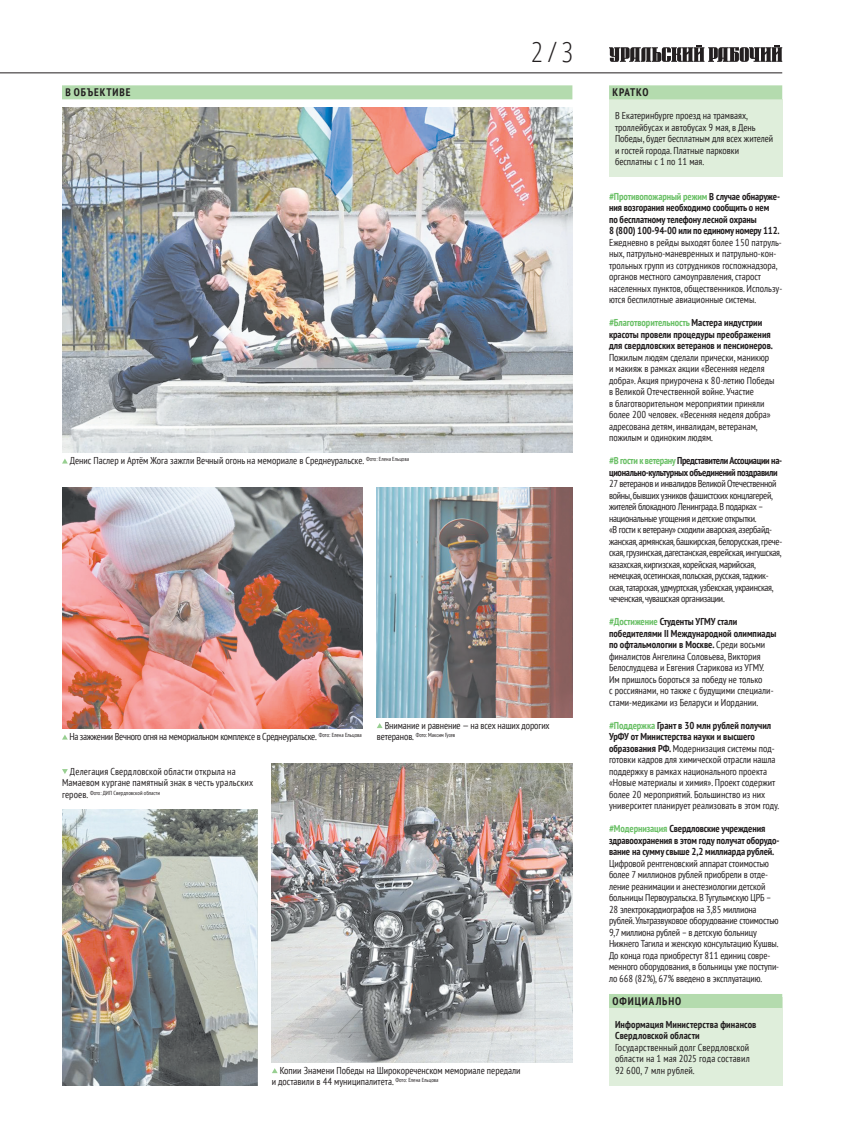
<style>
.page{position:relative;width:845px;height:1134px;background:#fff}
.page>*{position:absolute;margin:0;border:0;box-sizing:border-box;transform-origin:0 0}
.t1{font:300 condensed 28px "Open Sans";color:#231f20}
.t2{font:700 condensed 11px "PT Sans";letter-spacing:.08em;color:#231f20}
.t3{font:condensed 10px/11.5px "PT Sans";letter-spacing:-.01em;color:#231f20}
.t4{font:condensed 10px/11.5px "PT Sans";letter-spacing:-.03em;color:#231f20}
.t5{font:700 condensed 10px/11.5px "PT Sans";letter-spacing:-.01em;color:#231f20}
.t6{font:700 condensed 10px/11.5px "PT Sans";letter-spacing:-.03em;color:#231f20}
.t7{font:condensed 10px/11.5px "PT Sans";letter-spacing:.01em;color:#231f20}
.t8{font:700 condensed 10px/11.5px "PT Sans";letter-spacing:.01em;color:#231f20}
.t9{font:condensed 5.8px "PT Sans";color:#231f20}
.s1{font-size:10px}
.s2{color:#6bc067}
.s3{font-weight:700;color:#6bc067}
.s4{font-weight:700}
</style>
<div class="page">
<img style="left:377px;top:487px;width:195px;height:230px">
<div style="left:609px;top:99px;width:173px;height:78px;background:#dfeedb"></div>
<hr style="left:0;top:72px;width:782px;height:1px;background:#231f20">
<svg style="left:609px;top:45px;width:173px;height:17px"></svg>
<div style="left:609px;top:997px;width:173px;height:88px;background:#dfeedb"></div>
<div style="left:609px;top:994px;width:173px;height:14px;background:#b4dbae"></div>
<div style="left:62px;top:85px;width:510px;height:14px;background:#b4dbae"></div>
<img style="left:62px;top:108px;width:510px;height:345px">
<svg style="left:272px;top:1068px;width:6px;height:5px"></svg>
<img style="left:272px;top:763px;width:300px;height:299px">
<img style="left:62px;top:487px;width:300px;height:242px">
<svg style="left:377px;top:723px;width:5px;height:5px"></svg>
<svg style="left:62px;top:459px;width:6px;height:5px"></svg>
<svg style="left:62px;top:735px;width:6px;height:5px"></svg>
<div style="left:609px;top:85px;width:173px;height:14px;background:#b4dbae"></div>
<img style="left:62px;top:809px;width:196px;height:277px">
<svg style="left:62px;top:769px;width:6px;height:5px"></svg>
<p class="t2" style="left:65px;top:89px;width:67px">В ОБЪЕКТИВЕ</p>
<h1 class="t1" style="left:531px;top:32px;width:43px">2 / 3</h1>
<p class="t3" style="left:70px;top:456px;width:341px">Денис Паслер и Артём Жога зажгли Вечный огонь на мемориале в Среднеуральске. <sup>Фото:</sup> <sup>Елена</sup> <sup>Ельцова</sup></p>
<p class="t4" style="left:69px;top:732px;width:294px">На зажжении Вечного огня на мемориальном комплексе в Среднеуральске. <sup>Фото:</sup> <sup>Елена</sup> <sup>Ельцова</sup></p>
<p class="t7" style="left:62px;top:767px;width:193px;text-indent:8px">Делегация Свердловской области открыла на<br>Мамаевом кургане памятный знак в честь уральских</p>
<p class="t9" style="left:62px;top:790px;width:99px"><span class="s1">героев.</span> Фото: ДИП Свердловской области</p>
<p class="t3" style="left:385px;top:721px;width:167px">Внимание и равнение — на всех наших дорогих</p>
<p class="t9" style="left:377px;top:733px;width:80px"><span class="s1">ветеранов.</span> Фото: Максим Гусев</p>
<p class="t3" style="left:272px;top:1066px;width:250px;text-indent:8px">Копии Знамени Победы на Широкореченском мемориале передали и доставили в 44 муниципалитета. <sup>Фото:</sup> <sup>Елена</sup> <sup>Ельцова</sup></p>
<p class="t2" style="left:612px;top:89px;width:38px">КРАТКО</p>
<p class="t3" style="left:615px;top:111px;width:160px">В Екатеринбурге проезд на трамваях, троллейбусах и автобусах 9 мая, в День Победы, будет бесплатным для всех жителей и гостей города. Платные парковки бесплатны с 1 по 11 мая.</p>
<p class="t5" style="left:609px;top:192px;width:172px"><span class="s2">#Противопожарный режим</span> В случае обнаруже&shy;ния возгорания необходимо сообщить о нем по бесплатному телефону лесной охраны<br>8 (800) 100-94-00 или по единому номеру 112.</p>
<p class="t3" style="left:609px;top:238px;width:175px">Ежедневно в рейды выходят более 150 патруль&shy;ных, патрульно-маневренных и патрульно-кон&shy;трольных групп из сотрудников госпожнадзора, органов местного самоуправления, старост населенных пунктов, общественников. Использу&shy;ются беспилотные авиационные системы.</p>
<p class="t5" style="left:609px;top:318px;width:165px"><span class="s2">#Благотворительность</span> Мастера индустрии красоты провели процедуры преображения для свердловских ветеранов и пенсионеров.</p>
<p class="t3" style="left:609px;top:353px;width:167px">Пожилым людям сделали прически, маникюр и макияж в рамках акции «Весенняя неделя добра». Акция приурочена к 80-летию Победы в Великой Отечественной войне. Участие<br>в благотворительном мероприятии приняли более 200 человек. «Весенняя неделя добра» адресована детям, инвалидам, ветеранам, пожилым и одиноким людям.</p>
<p class="t6" style="left:609px;top:456px;width:175px"><span class="s2">#В гости к ветерану</span>ПредставителиАссоциации на&shy;ционально-культурных объединений поздравили</p>
<p class="t4" style="left:609px;top:479px;width:175px">27 ветеранов и инвалидов Великой Отечественной войны, бывших узников фашистских концлагерей, жителей блокадного Ленинграда. В подарках – национальные угощения и детские открытки.<br>«В гости к ветерану» сходили аварская, азербайд&shy;жанская, армянская, башкирская, белорусская, грече&shy;ская, грузинская, дагестанская, еврейская, ингушская, казахская, киргизская, корейская, марийская, немецкая, осетинская, польская, русская, таджик&shy;ская, татарская, удмуртская, узбекская, украинская, чеченская, чувашская организации.</p>
<p class="t3" style="left:609px;top:617px;width:169px"><span class="s3">#Достижение</span> <span class="s4">Студенты УГМУ стали победителями II Международной олимпиады по офтальмологии в Москве.</span> Среди восьми финалистов Ангелина Соловьева, Виктория Белослудцева и Евгения Старикова из УГМУ.<br>Им пришлось бороться за победу не только<br>с россиянами, но также с будущими специали&shy;стами-медиками из Беларуси и Иордании.</p>
<p class="t3" style="left:609px;top:721px;width:171px"><span class="s3">#Поддержка</span> <span class="s4">Грант в 30 млн рублей получил УрФУ от Министерства науки и высшего образования РФ.</span> Модернизация системы под&shy;готовки кадров для химической отрасли нашла поддержку в рамках национального проекта «Новые материалы и химия». Проект содержит более 20 мероприятий. Большинство из них университет планирует реализовать в этом году.</p>
<p class="t5" style="left:609px;top:824px;width:172px"><span class="s2">#Модернизация</span> Свердловские учреждения здравоохранения в этом году получат оборудо&shy;вание на сумму свыше 2,2 миллиарда рублей.</p>
<p class="t3" style="left:609px;top:859px;width:172px">Цифровой рентгеновский аппарат стоимостью более 7 миллионов рублей приобрели в отде&shy;ление реанимации и анестезиологии детской больницы Первоуральска. В Тугулымскую ЦРБ – 28 электрокардиографов на 3,85 миллиона рублей. Ультразвуковое оборудование стоимостью 9,7 миллиона рублей – в детскую больницу Нижнего Тагила и женскую консультацию Кушвы.<br>До конца года приобрестут 811 единиц совре&shy;менного оборудования, в больницы уже поступи&shy;ло 668 (82%), 67% введено в эксплуатацию.</p>
<p class="t2" style="left:612px;top:997px;width:70px">ОФИЦИАЛЬНО</p>
<p class="t8" style="left:615px;top:1020px;width:143px">Информация Министерства финансов<br>Свердловской области</p>
<p class="t3" style="left:615px;top:1043px;width:136px;text-align:justify">Государственный долг Свердловской области на 1 мая 2025 года составил 92 600, 7 млн рублей.</p>
</div>
